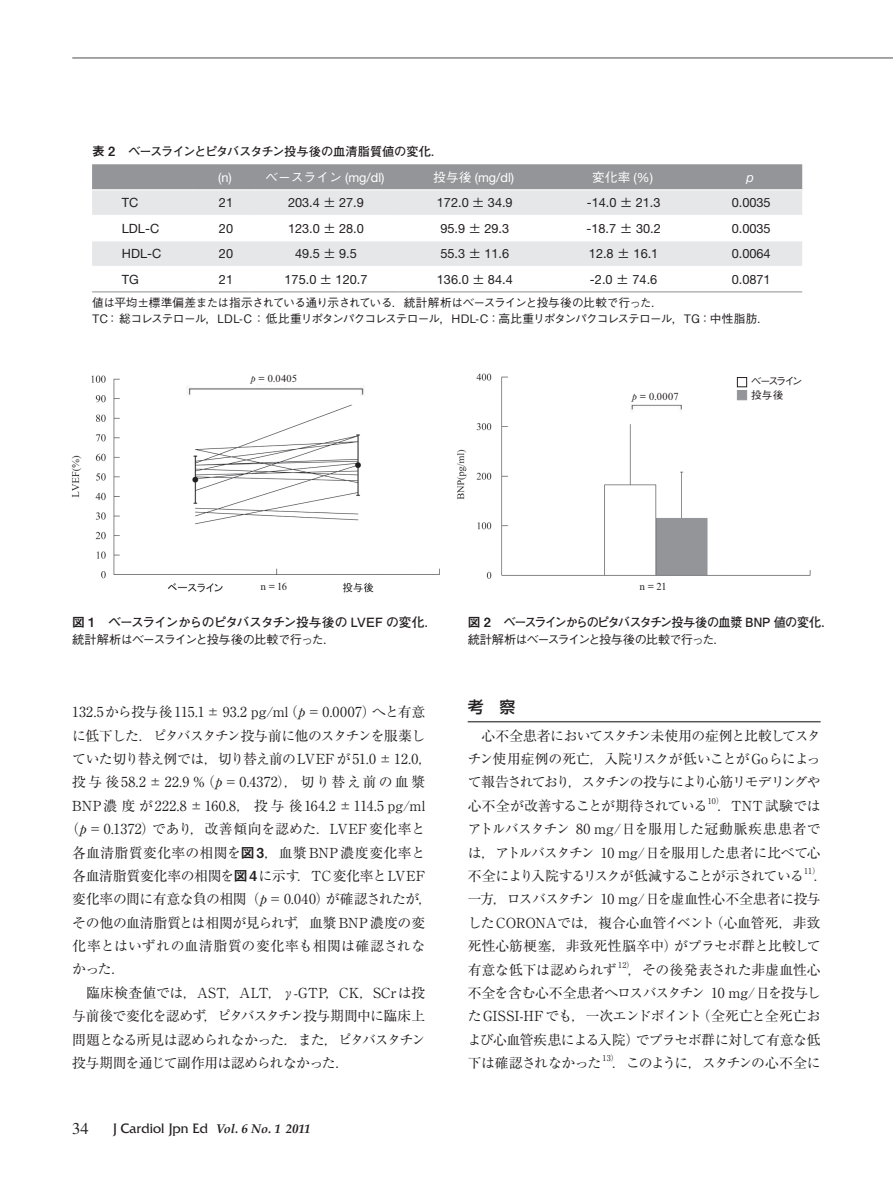
<style>
.page{position:relative;width:893px;height:1191px;background:#fff}
.page>*{position:absolute;margin:0;border:0;box-sizing:border-box;transform-origin:0 0}
.t1{font:16.5px "Times";color:#231f20}
.t2{font:500 15.9px "Shin Go Pro";color:#231f20}
.t3{font:14.4px "Friz Quadrata";color:#231f20}
.t4{font:13.8px/23.4px "Ryumin Pro";letter-spacing:-.02em;color:#231f20;text-align:justify}
.t5{font:13.8px "Ryumin Pro";letter-spacing:.035em;color:#231f20}
.t6{font:13.8px "Ryumin Pro";letter-spacing:.13em;color:#231f20}
.t7{font:13.8px "Ryumin Pro";letter-spacing:.015em;color:#231f20}
.t8{font:13.8px "Ryumin Pro";letter-spacing:.01em;color:#231f20}
.t9{font:13.8px "Ryumin Pro";letter-spacing:-.055em;color:#231f20}
.t10{font:13.8px "Ryumin Pro";letter-spacing:-.05em;color:#231f20}
.t11{font:13.8px "Ryumin Pro";letter-spacing:-.06em;color:#231f20}
.t12{font:13.8px "Ryumin Pro";letter-spacing:.02em;color:#231f20}
.t13{font:13.8px "Ryumin Pro";letter-spacing:-.095em;color:#231f20}
.t14{font:12.75px "Helvetica Neue";color:#231f20}
.t15{font:700 12.75px "Futo Go B101 Pro";letter-spacing:-.095em;color:#231f20;scale:.95 1}
.t16{font:700 12.75px "Futo Go B101 Pro";letter-spacing:-.065em;color:#231f20}
.t17{font:12.75px "Helvetica Neue";color:#fff}
.t18{font:500 12.75px "Gothic BBB Pro";color:#fff}
.t19{font:500 12.15px "Gothic BBB Pro";letter-spacing:-.075em;color:#231f20}
.t20{font:700 12.15px "Futo Go B101 Pro";letter-spacing:-.03em;color:#231f20}
.t21{font:500 11.7px/15.6px "Gothic BBB Pro";letter-spacing:-.055em;color:#231f20}
.t22{font:500 10.65px/13.8px "Gothic BBB Pro";letter-spacing:-.2em;color:#231f20}
.t23{font:10.35px "Times New Roman MT Std";letter-spacing:.02em;color:#231f20}
.t24{font:8.1px "Ryumin Pro";letter-spacing:.005em;color:#231f20}
.s1{font-family:"Midashi Go Pro MB31";font-weight:400;font-size:12.75px}
.s2{font-family:"Gothic BBB Pro";font-weight:500}
.s3{font-family:"Helvetica Neue";font-weight:400}
.s4{font-family:"Ryumin Pro";font-size:9.6px}
.s5{font-family:"Midashi Go Pro MB31";font-weight:400}
.s6{font-family:"Midashi Go Pro MB31"}
.s7{font-family:"Palatino LT Std";font-weight:700;font-style:italic;font-size:12.75px}
</style>
<div class="page">
<hr style="left:72px;top:57px;width:821px;height:1px;background:#57585a">
<hr style="left:468px;top:721px;width:353px;height:1px;background:#57585a">
<div style="left:92px;top:164px;width:710px;height:25px;background:#939598"></div>
<div style="left:92px;top:190px;width:710px;height:25px;background:#e6e7e9"></div>
<div style="left:92px;top:241px;width:710px;height:25px;background:#e6e7e9"></div>
<hr style="left:92px;top:291px;width:106px;height:1px;background:#939598">
<hr style="left:198px;top:291px;width:51px;height:1px;background:#939598">
<hr style="left:249px;top:291px;width:149px;height:1px;background:#939598">
<hr style="left:398px;top:291px;width:149px;height:1px;background:#939598">
<hr style="left:547px;top:291px;width:149px;height:1px;background:#939598">
<hr style="left:696px;top:291px;width:106px;height:1px;background:#939598">
<img style="left:71px;top:375px;width:369px;height:218px">
<img style="left:457px;top:373px;width:354px;height:206px">
<div style="left:737px;top:377px;width:10px;height:10px;border:1px solid #231f20"></div>
<div style="left:737px;top:390px;width:10px;height:10px;background:#939598"></div>
<p class="t20" style="left:92px;top:142px;width:353px"><span class="s1">表 2　</span>ベースラインとピタバスタチン投与後の血清脂質値の変化．</p>
<p class="t17" style="left:218px;top:170px;width:15px">(n)</p>
<p class="t17" style="left:265px;top:170px;width:121px"><span class="s2">ベースライン</span> (mg/dl)</p>
<p class="t17" style="left:433px;top:170px;width:82px"><span class="s2">投与後</span> (mg/dl)</p>
<p class="t18" style="left:592px;top:167px;width:62px">変化率 <span class="s3">(%)</span></p>
<p class="t18" style="left:747px;top:167px;width:9px">p</p>
<p class="t14" style="left:122px;top:195px;width:18px">TC</p>
<p class="t14" style="left:219px;top:195px;width:16px">21</p>
<p class="t14" style="left:288px;top:195px;width:77px">203.4 <span class="s2">±</span> 27.9</p>
<p class="t14" style="left:437px;top:195px;width:77px">172.0 <span class="s2">±</span> 34.9</p>
<p class="t14" style="left:587px;top:195px;width:75px">-14.0 <span class="s2">±</span> 21.3</p>
<p class="t14" style="left:732px;top:195px;width:41px">0.0035</p>
<p class="t14" style="left:122px;top:221px;width:39px">LDL-C</p>
<p class="t14" style="left:219px;top:221px;width:16px">20</p>
<p class="t14" style="left:288px;top:221px;width:77px">123.0 <span class="s2">±</span> 28.0</p>
<p class="t14" style="left:440px;top:221px;width:70px">95.9 <span class="s2">±</span> 29.3</p>
<p class="t14" style="left:586px;top:221px;width:76px">-18.7 <span class="s2">±</span> 30.2</p>
<p class="t14" style="left:732px;top:221px;width:41px">0.0035</p>
<p class="t14" style="left:122px;top:246px;width:41px">HDL-C</p>
<p class="t14" style="left:219px;top:246px;width:16px">20</p>
<p class="t14" style="left:295px;top:246px;width:63px">49.5 <span class="s2">±</span> 9.5</p>
<p class="t14" style="left:440px;top:246px;width:70px">55.3 <span class="s2">±</span> 11.6</p>
<p class="t14" style="left:589px;top:246px;width:71px">12.8 <span class="s2">±</span> 16.1</p>
<p class="t14" style="left:732px;top:246px;width:41px">0.0064</p>
<p class="t14" style="left:122px;top:272px;width:19px">TG</p>
<p class="t14" style="left:219px;top:272px;width:16px">21</p>
<p class="t14" style="left:284px;top:272px;width:84px">175.0 <span class="s2">±</span> 120.7</p>
<p class="t14" style="left:437px;top:272px;width:77px">136.0 <span class="s2">±</span> 84.4</p>
<p class="t14" style="left:590px;top:272px;width:69px">-2.0 <span class="s2">±</span> 74.6</p>
<p class="t14" style="left:732px;top:272px;width:41px">0.0871</p>
<p class="t21" style="left:92px;top:293px;width:678px">値は平均±標準偏差または指示されている通り示されている．統計解析はベースラインと投与後の比較で行った．<br>TC： 総コレステロール，LDL-C ： 低比重リポタンパクコレステロール，HDL-C：高比重リポタンパクコレステロール，TG：中性脂肪．</p>
<p class="t23" style="left:251px;top:372px;width:48px"><span class="s4">p</span> = 0.0405</p>
<p class="t23" style="left:632px;top:391px;width:48px"><span class="s4">p</span> = 0.0007</p>
<p class="t22" style="left:751px;top:373px;width:53px">ベースライン投与後</p>
<p class="t23" style="left:260px;top:580px;width:28px">n=16</p>
<p class="t16" style="left:72px;top:611px;width:367px"><span class="s5">図 1　</span>ベースラインからのピタバスタチン投与後の LVEF の変化．</p>
<p class="t19" style="left:72px;top:629px;width:265px">統計解析はベースラインと投与後の比較で行った．</p>
<p class="t4" style="left:72px;top:699px;width:354px">132.5から投与後115.1± 93.2 pg/ml（p = 0.0007）へと有意</p>
<p class="t9" style="left:72px;top:724px;width:354px">に低下した．ピタバスタチン投与前に他のスタチンを服薬し</p>
<p class="t4" style="left:72px;top:746px;width:361px">ていた切り替え例では，切り替え前のLVEFが51.0 ±12.0，</p>
<p class="t6" style="left:72px;top:771px;width:354px">投与後58.2±22.9％（p= 0.4372），切り替え前の血漿</p>
<p class="t5" style="left:72px;top:794px;width:354px">BNP濃度が222.8 ±160.8，投与後164.2 ±114.5 pg/ml</p>
<p class="t7" style="left:65px;top:818px;width:361px">（p = 0.1372）であり，改善傾向を認めた．LVEF変化率と</p>
<p class="t12" style="left:72px;top:841px;width:354px">各血清脂質変化率の相関を<span class="s6">図3</span>，血漿BNP濃度変化率と</p>
<p class="t4" style="left:72px;top:863px;width:354px">各血清脂質変化率の相関を<span class="s6">図4</span>に示す．TC変化率とLVEF</p>
<p class="t4" style="left:72px;top:886px;width:361px">変化率の間に有意な負の相関（p = 0.040）が確認されたが，</p>
<p class="t4" style="left:72px;top:910px;width:354px">その他の血清脂質とは相関が見られず，血漿 BNP 濃度の変</p>
<p class="t5" style="left:72px;top:935px;width:354px">化率とはいずれの血清脂質の変化率も相関は確認されな</p>
<p class="t4" style="left:72px;top:956px;width:54px">かった．</p>
<p class="t8" style="left:72px;top:981px;width:354px">　臨床検査値では，AST，ALT，γ-GTP，CK，SCrは投</p>
<p class="t10" style="left:72px;top:1005px;width:354px">与前後で変化を認めず，ピタバスタチン投与期間中に臨床上</p>
<p class="t11" style="left:72px;top:1028px;width:354px">問題となる所見は認められなかった．また，ピタバスタチン</p>
<p class="t4" style="left:72px;top:1050px;width:278px">投与期間を通じて副作用は認められなかった．</p>
<p class="t1" style="left:72px;top:1118px;width:18px">34</p>
<p class="t3" style="left:113px;top:1120px;width:199px">J Cardiol Jpn Ed <span class="s7">Vol. 6 No. 1 2011</span></p>
<p class="t23" style="left:639px;top:580px;width:29px">n=21</p>
<p class="t15" style="left:468px;top:611px;width:387px"><span class="s5">図 2　</span>ベースラインからのピタバスタチン投与後の血漿 BNP 値の変化．</p>
<p class="t19" style="left:468px;top:629px;width:260px">統計解析はベースラインと投与後の比較で行った．</p>
<p class="t2" style="left:468px;top:693px;width:49px">考　察</p>
<p class="t4" style="left:468px;top:723px;width:354px">　心不全患者においてスタチン未使用の症例と比較してスタチン使用症例の死亡，入院リスクが低いことがGoらによって報告されており，スタチンの投与により心筋リモデリングや心不全が改善することが期待されている</p>
<p class="t24" style="left:708px;top:794px;width:17px">10）</p>
<p class="t4" style="left:468px;top:793px;width:354px;text-indent:250px">．TNT試験ではアトルバスタチン 80 mg/日を服用した冠動脈疾患患者では，アトルバスタチン 10 mg/日を服用した患者に比べて心不全により入院するリスクが低減することが示されている</p>
<p class="t24" style="left:804px;top:864px;width:17px">11）</p>
<p class="t4" style="left:468px;top:863px;width:361px;text-align:left;text-indent:346px">．一方，ロスバスタチン 10 mg/日を虚血性心不全患者に投与したCORONAでは，複合心血管イベント（心血管死，非致死性心筋梗塞，非致死性脳卒中）がプラセボ群と比較して有意な低下は認められず</p>
<p class="t24" style="left:618px;top:958px;width:18px">12）</p>
<p class="t4" style="left:468px;top:956px;width:354px;text-indent:160px">，その後発表された非虚血性心不全を含む心不全患者へロスバスタチン 10 mg/日を投与したGISSI-HFでも，一次エンドポイント（全死亡と全死亡および心血管疾患による入院）でプラセボ群に対して有意な低下は確認されなかった</p>
<p class="t24" style="left:603px;top:1052px;width:17px">13）</p>
<p class="t13" style="left:612px;top:1052px;width:210px">．このように，スタチンの心不全に</p>
</div>
